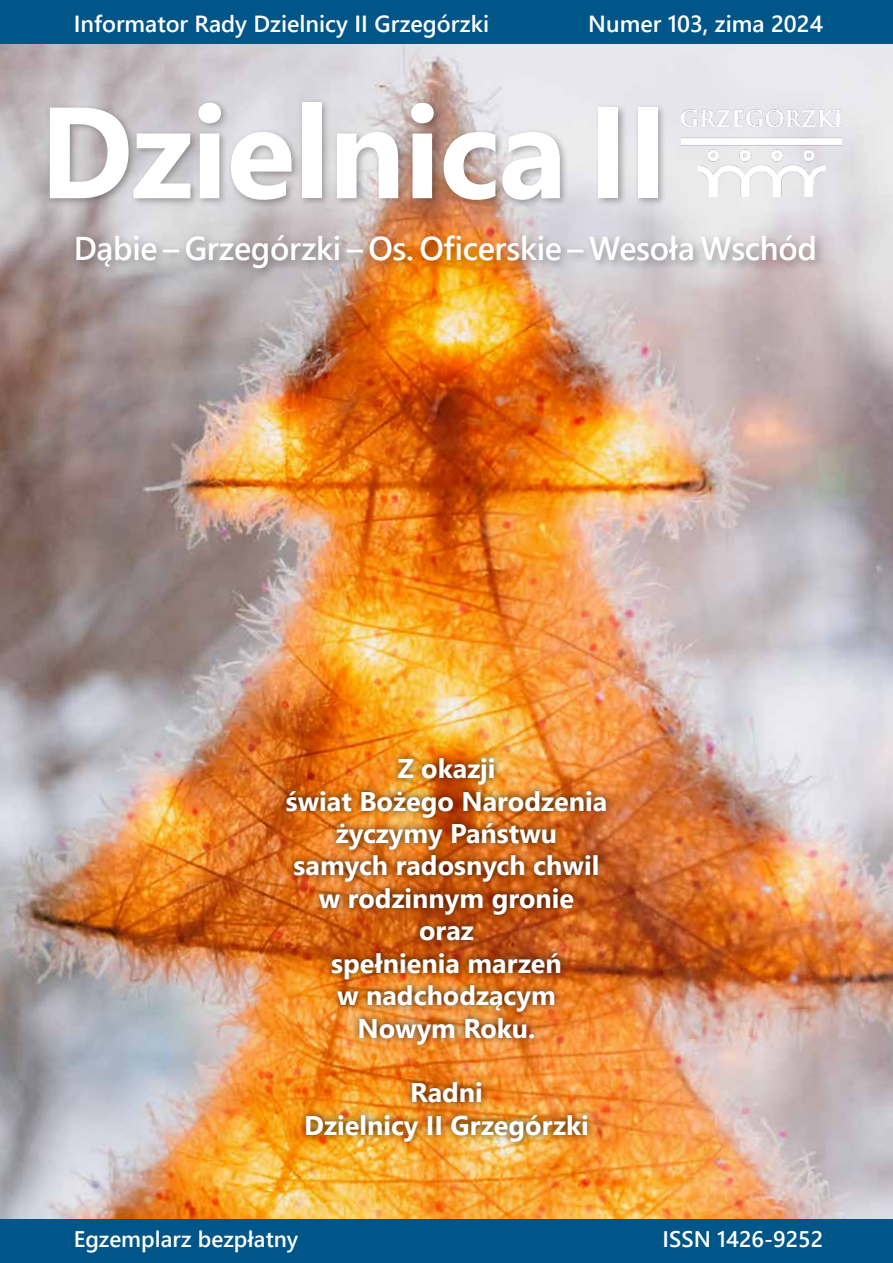
<style>
.page{position:relative;width:893px;height:1263px;background:#fff}
.page>*{position:absolute;margin:0;border:0;box-sizing:border-box;transform-origin:0 0}
.t1{font:700 129.3px "Segoe UI";letter-spacing:-.01em;color:#fff}
.t2{font:600 33px "Segoe UI";letter-spacing:-.01em;color:#fff}
.t3{font:700 27px/32.4px "Segoe UI";color:#fff;text-align:center}
.t4{font:600 23.25px "Segoe UI";color:#fff}
.t5{font:600 22.5px "Segoe UI";color:#fff}
</style>
<div class="page">
<img style="left:0;top:44px;width:893px;height:1175px">
<div style="left:0;top:0;width:893px;height:44px;background:#005688"></div>
<div style="left:46px;top:98px;width:621px;height:111px;background:#000;opacity:.3"></div>
<div style="left:72px;top:231px;width:754px;height:49px;background:#000;opacity:.3"></div>
<div style="left:0;top:1219px;width:893px;height:44px;background:#005688"></div>
<img style="left:682px;top:104px;width:160px;height:92px">
<div style="left:278px;top:750px;width:336px;height:399px;background:#000;opacity:.75"></div>
<p class="t4" style="left:74px;top:2px;width:417px">Informator Rady Dzielnicy II Grzegórzki</p>
<p class="t4" style="left:588px;top:2px;width:236px">Numer 103, zima 2024</p>
<h1 class="t1" style="left:40px;top:30px;width:629px">Dzielnica II</h1>
<p class="t2" style="left:74px;top:218px;width:745px">Dąbie – Grzegórzki – Os. Oficerskie – Wesoła Wschód</p>
<p class="t3" style="left:286px;top:750px;width:323px">Z okazji<br>świat Bożego Narodzenia życzymy Państwu samych radosnych chwil w rodzinnym gronie<br>oraz<br>spełnienia marzeń<br>w nadchodzącym<br>Nowym Roku.</p>
<p class="t3" style="left:304px;top:1074px;width:286px">Radni<br>Dzielnicy II Grzegórzki</p>
<p class="t5" style="left:74px;top:1218px;width:226px">Egzemplarz bezpłatny</p>
<p class="t5" style="left:663px;top:1218px;width:162px">ISSN 1426-9252</p>
</div>
